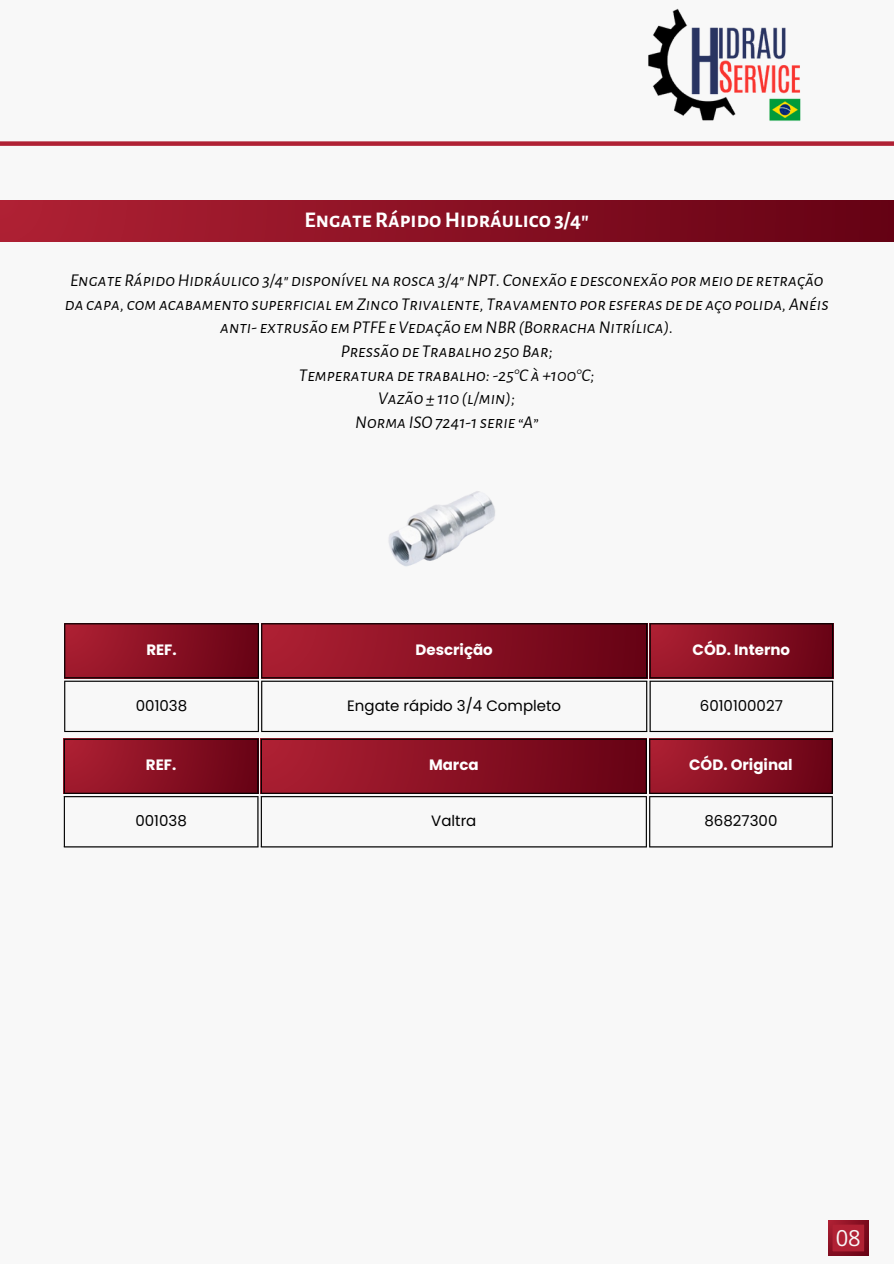
<style>
.page{position:relative;width:894px;height:1264px;background:#fff}
.page>*{position:absolute;margin:0;border:0;box-sizing:border-box;transform-origin:0 0}
.t1{font:22.05px "Open Sans";color:#f8f8f8}
.t2{font:700 21.9px "Alegreya Sans SC";color:#fff}
.t3{font:italic 18px/23.7px "Alegreya Sans SC";color:#000;text-align:center}
.t4{font:15px "Poppins";color:#000}
.t5{font:700 15px "Poppins";color:#fff}
</style>
<div class="page">
<div style="left:0;top:0;width:893px;height:1263px;background:#f8f8f8"></div>
<img style="left:648px;top:8px;width:153px;height:113px">
<div style="left:0;top:141px;width:893px;height:5px;background:#b02134"></div>
<div style="left:0;top:201px;width:893px;height:40px;background:linear-gradient(to right,#b02134,#650113)"></div>
<div style="left:64px;top:623px;width:195px;height:55px;background:linear-gradient(to right,#ab1f32,#680315)"></div>
<div style="left:261px;top:623px;width:386px;height:55px;background:linear-gradient(to right,#ae2033,#660214)"></div>
<div style="left:649px;top:623px;width:184px;height:55px;background:linear-gradient(to right,#aa1f32,#690315)"></div>
<hr style="left:64px;top:624px;width:1px;height:53px;background:#000">
<hr style="left:258px;top:624px;width:1px;height:53px;background:#000">
<hr style="left:64px;top:623px;width:195px;height:1px;background:#000">
<hr style="left:64px;top:677px;width:195px;height:1px;background:#000">
<hr style="left:261px;top:624px;width:1px;height:53px;background:#000">
<hr style="left:646px;top:624px;width:1px;height:53px;background:#000">
<hr style="left:261px;top:623px;width:386px;height:1px;background:#000">
<hr style="left:261px;top:677px;width:386px;height:1px;background:#000">
<hr style="left:649px;top:624px;width:1px;height:53px;background:#000">
<hr style="left:831px;top:624px;width:2px;height:53px;background:#000">
<hr style="left:649px;top:623px;width:184px;height:1px;background:#000">
<hr style="left:649px;top:677px;width:184px;height:1px;background:#000">
<hr style="left:64px;top:681px;width:1px;height:50px;background:#000">
<hr style="left:258px;top:681px;width:1px;height:50px;background:#000">
<hr style="left:64px;top:680px;width:195px;height:1px;background:#000">
<hr style="left:64px;top:731px;width:195px;height:1px;background:#000">
<hr style="left:261px;top:681px;width:1px;height:50px;background:#000">
<hr style="left:646px;top:681px;width:1px;height:50px;background:#000">
<hr style="left:261px;top:680px;width:386px;height:1px;background:#000">
<hr style="left:261px;top:731px;width:386px;height:1px;background:#000">
<hr style="left:649px;top:681px;width:1px;height:50px;background:#000">
<hr style="left:831px;top:681px;width:2px;height:50px;background:#000">
<hr style="left:649px;top:680px;width:184px;height:1px;background:#000">
<hr style="left:649px;top:731px;width:184px;height:1px;background:#000">
<img style="left:294px;top:491px;width:305px;height:140px">
<div style="left:64px;top:738px;width:194px;height:55px;background:linear-gradient(to right,#ab1f32,#690315)"></div>
<div style="left:261px;top:738px;width:385px;height:55px;background:linear-gradient(to right,#ae2033,#660214)"></div>
<div style="left:649px;top:738px;width:183px;height:55px;background:linear-gradient(to right,#aa1f32,#690315)"></div>
<hr style="left:64px;top:739px;width:1px;height:53px;background:#000">
<hr style="left:257px;top:739px;width:1px;height:53px;background:#000">
<hr style="left:64px;top:738px;width:194px;height:1px;background:#000">
<hr style="left:64px;top:792px;width:194px;height:1px;background:#000">
<hr style="left:261px;top:739px;width:1px;height:53px;background:#000">
<hr style="left:645px;top:739px;width:1px;height:53px;background:#000">
<hr style="left:261px;top:738px;width:385px;height:1px;background:#000">
<hr style="left:261px;top:792px;width:385px;height:1px;background:#000">
<hr style="left:649px;top:739px;width:1px;height:53px;background:#000">
<hr style="left:831px;top:739px;width:1px;height:53px;background:#000">
<hr style="left:649px;top:738px;width:183px;height:1px;background:#000">
<hr style="left:649px;top:792px;width:183px;height:1px;background:#000">
<hr style="left:64px;top:797px;width:1px;height:49px;background:#000">
<hr style="left:257px;top:797px;width:1px;height:49px;background:#000">
<hr style="left:64px;top:796px;width:194px;height:1px;background:#000">
<hr style="left:64px;top:846px;width:194px;height:1px;background:#000">
<hr style="left:261px;top:797px;width:1px;height:49px;background:#000">
<hr style="left:645px;top:797px;width:1px;height:49px;background:#000">
<hr style="left:261px;top:796px;width:385px;height:1px;background:#000">
<hr style="left:261px;top:846px;width:385px;height:1px;background:#000">
<hr style="left:649px;top:797px;width:1px;height:49px;background:#000">
<hr style="left:831px;top:797px;width:1px;height:49px;background:#000">
<hr style="left:649px;top:796px;width:183px;height:1px;background:#000">
<hr style="left:649px;top:846px;width:183px;height:1px;background:#000">
<svg style="left:828px;top:1220px;width:40px;height:35px"></svg>
<p class="t2" style="left:304px;top:210px;width:286px">Engate RápidoHidráulico 3/4″</p>
<p class="t3" style="left:65px;top:269px;width:765px">Engate RápidoHidráulico 3/4″ disponível na rosca 3/4″NPT. Conexão e desconexão pormeio de retração da capa, comacabamento superficial emZinco Trivalente, Travamento por esferas de de aço polida, Anéis anti- extrusão emPTFE e Vedação emNBR (BorrachaNitrílica).</p>
<p class="t3" style="left:340px;top:340px;width:213px">Pressão de Trabalho 250 Bar;</p>
<p class="t3" style="left:299px;top:363px;width:297px">Temperatura de trabalho:-25°C à +100°C;</p>
<p class="t3" style="left:378px;top:387px;width:138px">Vazão ± 110 (l/min);</p>
<p class="t3" style="left:355px;top:411px;width:184px">Norma ISO7241-1 serie “A”</p>
<p class="t5" style="left:146px;top:639px;width:32px">REF.</p>
<h1 class="t5" style="left:415px;top:639px;width:79px">Descrição</h1>
<p class="t5" style="left:692px;top:639px;width:99px">CÓD. Interno</p>
<p class="t4" style="left:136px;top:695px;width:53px">001038</p>
<p class="t4" style="left:347px;top:695px;width:215px">Engate rápido 3/4 Completo</p>
<p class="t4" style="left:699px;top:695px;width:85px">6010100027</p>
<p class="t5" style="left:146px;top:754px;width:32px">REF.</p>
<p class="t5" style="left:429px;top:754px;width:51px">Marca</p>
<p class="t5" style="left:689px;top:754px;width:105px">CÓD. Original</p>
<p class="t4" style="left:135px;top:810px;width:53px">001038</p>
<p class="t4" style="left:431px;top:810px;width:47px">Valtra</p>
<p class="t4" style="left:704px;top:810px;width:74px">86827300</p>
<p class="t1" style="left:835px;top:1222px;width:27px">08</p>
</div>
